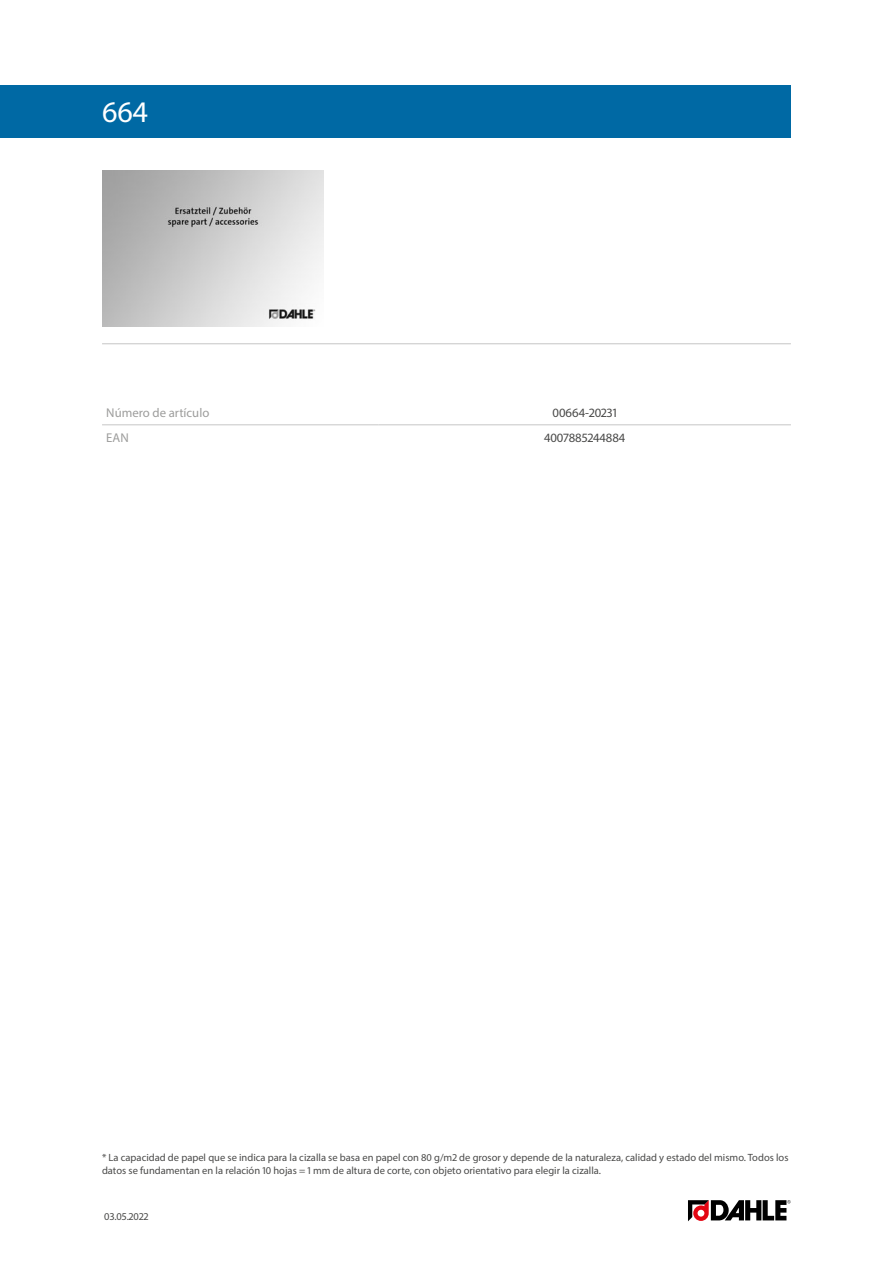
<style>
.page{position:relative;width:893px;height:1263px;background:#fff}
.page>*{position:absolute;margin:0;border:0;box-sizing:border-box;transform-origin:0 0}
.Produktname{font:30px "Myriad Pro";color:#fff}
.Produkttabelle_Zentr{font:12.75px "Myriad Pro";color:#4a4a49}
.Produkttabelle_Links{font:12.75px "Myriad Pro";color:#9d9d9c}
.Fussnote{font:10.5px/12.6px "Myriad Pro";color:#4a4a49}
</style>
<div class="page">
<img style="left:102px;top:170px;width:221px;height:156px">
<hr style="left:102px;top:343px;width:689px;height:1px;background:#c6c6c6">
<svg style="left:688px;top:1200px;width:103px;height:21px"></svg>
<div style="left:0;top:85px;width:791px;height:53px;background:#0069a4"></div>
<hr style="left:102px;top:424px;width:276px;height:1px;background:#c6c6c6">
<hr style="left:378px;top:424px;width:413px;height:1px;background:#c6c6c6">
<p class="Produktname" style="left:102px;top:94px;width:47px">664</p>
<p class="Produkttabelle_Links" style="left:106px;top:405px;width:105px">Número de artículo</p>
<p class="Produkttabelle_Zentr" style="left:552px;top:405px;width:66px">00664-20231</p>
<p class="Produkttabelle_Links" style="left:106px;top:430px;width:24px">EAN</p>
<p class="Produkttabelle_Zentr" style="left:544px;top:430px;width:83px">4007885244884</p>
<p class="Fussnote" style="left:102px;top:1151px;width:688px">* La capacidad de papel que se indica para la cizalla se basa en papel con 80 g/m2 de grosor y depende de la naturaleza, calidad y estado del mismo. Todos los datos se fundamentan en la relación 10 hojas = 1 mm de altura de corte, con objeto orientativo para elegir la cizalla.</p>
<p class="Fussnote" style="left:104px;top:1210px;width:46px">03.05.2022</p>
</div>
